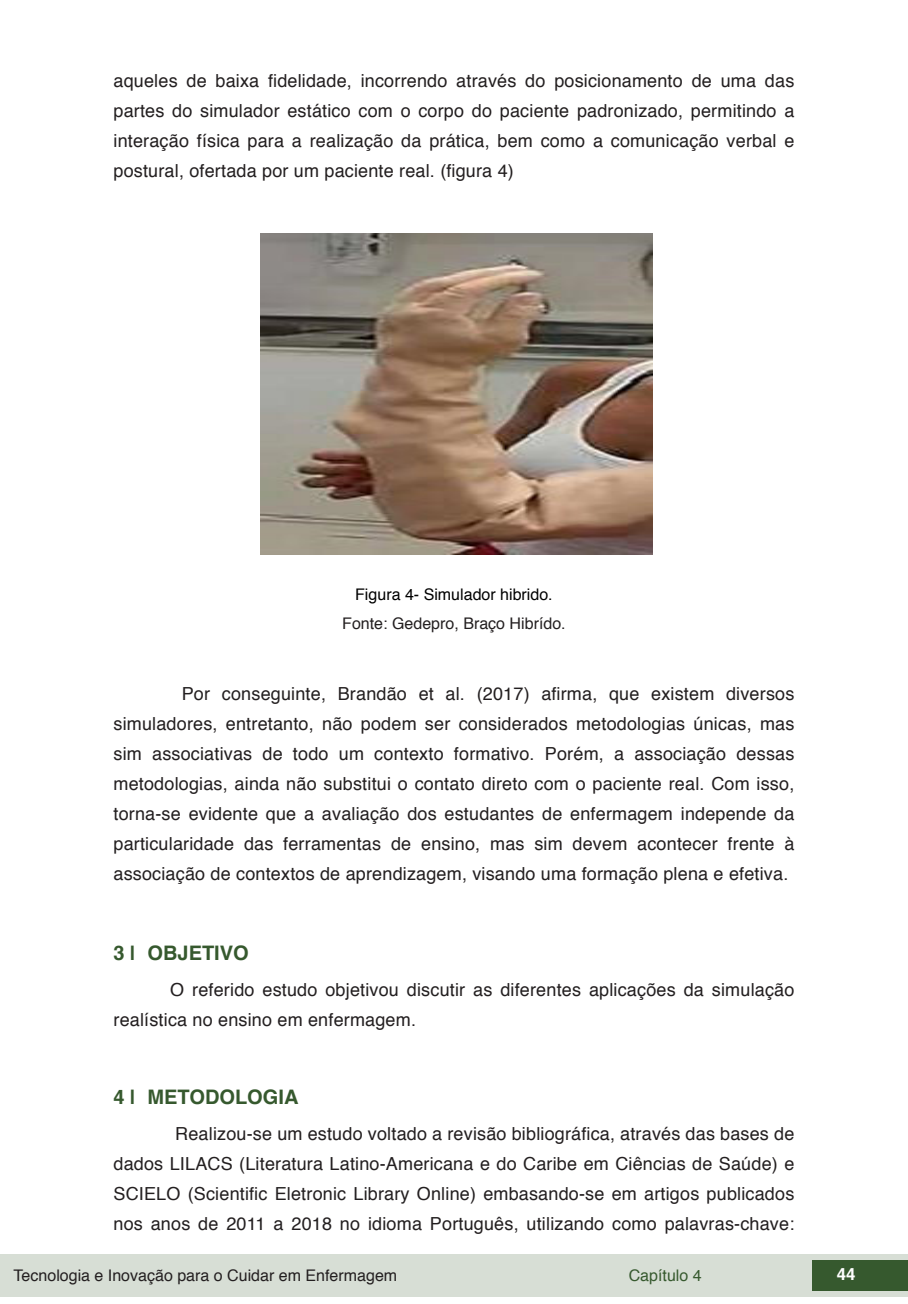
<style>
.page{position:relative;width:908px;height:1304px;background:#fff}
.page>*{position:absolute;margin:0;border:0;box-sizing:border-box;transform-origin:0 0}
.t1{font:700 20px "Helvetica";color:#36592e}
.txt{font:18px/30px "Helvetica";letter-spacing:.01em;color:#231f20;text-align:justify}
.t2{font:700 16.8px "Helvetica";color:#fff}
.fonte_tab_gra_imag{font:16px "Helvetica";color:#231f20}
.info_tab_graf_imag{font:16px "Helvetica";color:#000}
.t3{font:16px "Helvetica";color:#36592e}
</style>
<div class="page">
<div style="left:0;top:1254px;width:906px;height:43px;background:#d7ded5"></div>
<div style="left:812px;top:1261px;width:95px;height:30px;background:#36592e"></div>
<img style="left:260px;top:234px;width:392px;height:321px">
<p class="txt" style="left:113px;top:66px;width:682px">aqueles de baixa fidelidade, incorrendo através do posicionamento de uma das partes do simulador estático com o corpo do paciente padronizado, permitindo a interação física para a realização da prática, bem como a comunicação verbal e postural, ofertada por um paciente real. (figura 4)</p>
<p class="info_tab_graf_imag" style="left:355px;top:582px;width:199px">Figura 4- Simulador hibrido.</p>
<p class="fonte_tab_gra_imag" style="left:342px;top:611px;width:225px">Fonte: Gedepro, Braço Hibrído.</p>
<p class="txt" style="left:113px;top:680px;width:682px;text-indent:68px">Por conseguinte, Brandão et al. (2017) afirma, que existem diversos simuladores, entretanto, não podem ser considerados metodologias únicas, mas sim associativas de todo um contexto formativo. Porém, a associação dessas metodologias, ainda não substitui o contato direto com o paciente real. Com isso, torna-se evidente que a avaliação dos estudantes de enfermagem independe da particularidade das ferramentas de ensino, mas sim devem acontecer frente à associação de contextos de aprendizagem, visando uma formação plena e efetiva.</p>
<p class="t1" style="left:113px;top:937px;width:137px">3 | OBJETIVO</p>
<p class="txt" style="left:113px;top:975px;width:682px;text-indent:57px">O referido estudo objetivou discutir as diferentes aplicações da simulação realística no ensino em enfermagem.</p>
<p class="t1" style="left:113px;top:1081px;width:186px">4 | METODOLOGIA</p>
<p class="txt" style="left:113px;top:1119px;width:682px;text-indent:62px">Realizou-se um estudo voltado a revisão bibliográfica, através das bases de dados LILACS (Literatura Latino-Americana e do Caribe em Ciências de Saúde) e SCIELO (Scientific Eletronic Library Online) embasando-se em artigos publicados nos anos de 2011 a 2018 no idioma Português, utilizando como palavras-chave:</p>
<p class="fonte_tab_gra_imag" style="left:14px;top:1263px;width:385px">Tecnologia e Inovação para o Cuidar em Enfermagem</p>
<p class="t3" style="left:628px;top:1263px;width:74px">Capítulo 4</p>
<p class="t2" style="left:836px;top:1261px;width:20px">44</p>
</div>
